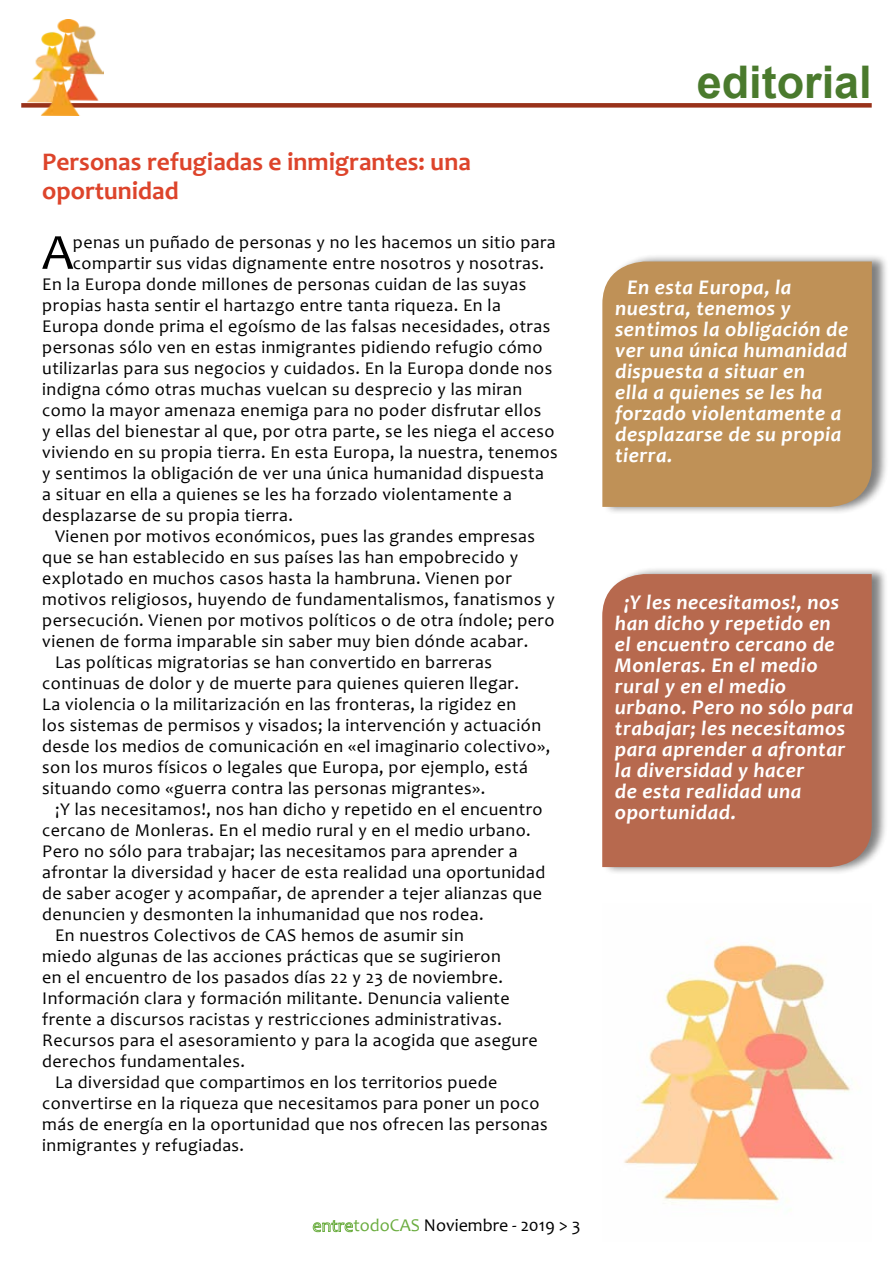
<style>
.page{position:relative;width:893px;height:1263px;background:#fff}
.page>*{position:absolute;margin:0;border:0;box-sizing:border-box;transform-origin:0 0}
.t1{font:51px "Candara";color:#000}
.t2{font:700 45px "Arial";color:#4a7a2d}
.t3{font:700 25.5px/28.5px "Candara";color:#dd442b}
.t4{font:italic 700 21px/21px "Candara";letter-spacing:.025em;color:#fff}
.t5{font:18px "Candara";letter-spacing:.025em;color:#000}
.t6{font:18px "Candara";color:#000}
.s1{color:#6bad40}
</style>
<div class="page">
<img style="left:624px;top:940px;width:226px;height:271px">
<svg style="left:313px;top:1220px;width:40px;height:12px"></svg>
<div style="left:603px;top:253px;width:286px;height:262px;background:#000;opacity:.5"></div>
<div style="left:602px;top:261px;width:270px;height:246px;background:#bf9157"></div>
<div style="left:602px;top:566px;width:287px;height:309px;background:#000;opacity:.5"></div>
<div style="left:602px;top:574px;width:270px;height:293px;background:#b7694e"></div>
<div style="left:21px;top:103px;width:851px;height:5px;background:#99321a"></div>
<img style="left:28px;top:19px;width:76px;height:97px">
<h3 class="t3" style="left:42px;top:147px;width:430px">Personas refugiadas e inmigrantes: una oportunidad</h3>
<h1 class="t1" style="left:42px;top:220px;width:33px">A</h1>
<p class="t5" style="left:73px;top:231px;width:484px">penas un puñado de personas y no les hacemos un sitio para</p>
<p class="t5" style="left:73px;top:252px;width:473px">compartir sus vidas dignamente entre nosotros y nosotras.</p>
<p class="t5" style="left:42px;top:273px;width:486px">En la Europa donde millones de personas cuidan de las suyas</p>
<p class="t5" style="left:42px;top:294px;width:460px">propias hasta sentir el hartazgo entre tanta riqueza. En la</p>
<p class="t5" style="left:42px;top:315px;width:509px">Europa donde prima el egoísmo de las falsas necesidades, otras</p>
<p class="t5" style="left:42px;top:336px;width:502px">personas sólo ven en estas inmigrantes pidiendo refugio cómo</p>
<p class="t5" style="left:42px;top:357px;width:512px">utilizarlas para sus negocios y cuidados. En la Europa donde nos</p>
<p class="t5" style="left:42px;top:378px;width:481px">indigna cómo otras muchas vuelcan su desprecio y las miran</p>
<p class="t5" style="left:42px;top:399px;width:501px">como la mayor amenaza enemiga para no poder disfrutar ellos</p>
<p class="t5" style="left:42px;top:420px;width:514px">y ellas del bienestar al que, por otra parte, se les niega el acceso</p>
<p class="t5" style="left:42px;top:441px;width:517px">viviendo en su propia tierra. En esta Europa, la nuestra, tenemos</p>
<p class="t5" style="left:42px;top:462px;width:503px">y sentimos la obligación de ver una única humanidad dispuesta</p>
<p class="t5" style="left:42px;top:483px;width:471px">a situar en ella a quienes se les ha forzado violentamente a</p>
<p class="t5" style="left:42px;top:504px;width:252px">desplazarse de su propia tierra.</p>
<p class="t5" style="left:55px;top:525px;width:481px">Vienen por motivos económicos, pues las grandes empresas</p>
<p class="t5" style="left:42px;top:546px;width:477px">que se han establecido en sus países las han empobrecido y</p>
<p class="t5" style="left:42px;top:567px;width:471px">explotado en muchos casos hasta la hambruna. Vienen por</p>
<p class="t5" style="left:42px;top:588px;width:514px">motivos religiosos, huyendo de fundamentalismos, fanatismos y</p>
<p class="t5" style="left:42px;top:609px;width:514px">persecución. Vienen por motivos políticos o de otra índole; pero</p>
<p class="t5" style="left:42px;top:630px;width:487px">vienen de forma imparable sin saber muy bien dónde acabar.</p>
<p class="t5" style="left:55px;top:651px;width:438px">Las políticas migratorias se han convertido en barreras</p>
<p class="t5" style="left:42px;top:672px;width:478px">continuas de dolor y de muerte para quienes quieren llegar.</p>
<p class="t5" style="left:42px;top:693px;width:475px">La violencia o la militarización en las fronteras, la rigidez en</p>
<p class="t5" style="left:42px;top:714px;width:500px">los sistemas de permisos y visados; la intervención y actuación</p>
<p class="t5" style="left:42px;top:735px;width:509px">desde los medios de comunicación en «el imaginario colectivo»,</p>
<p class="t5" style="left:42px;top:756px;width:487px">son los muros físicos o legales que Europa, por ejemplo, está</p>
<p class="t5" style="left:42px;top:777px;width:445px">situando como «guerra contra las personas migrantes».</p>
<p class="t5" style="left:55px;top:798px;width:489px">¡Y las necesitamos!, nos han dicho y repetido en el encuentro</p>
<p class="t5" style="left:42px;top:819px;width:490px">cercano de Monleras. En el medio rural y en el medio urbano.</p>
<p class="t5" style="left:42px;top:840px;width:477px">Pero no sólo para trabajar; las necesitamos para aprender a</p>
<p class="t5" style="left:42px;top:861px;width:505px">afrontar la diversidad y hacer de esta realidad una oportunidad</p>
<p class="t5" style="left:42px;top:882px;width:501px">de saber acoger y acompañar, de aprender a tejer alianzas que</p>
<p class="t5" style="left:42px;top:903px;width:443px">denuncien y desmonten la inhumanidad que nos rodea.</p>
<p class="t5" style="left:55px;top:924px;width:410px">En nuestros Colectivos de CAS hemos de asumir sin</p>
<p class="t5" style="left:42px;top:945px;width:460px">miedo algunas de las acciones prácticas que se sugirieron</p>
<p class="t5" style="left:42px;top:966px;width:462px">en el encuentro de los pasados días 22 y 23 de noviembre.</p>
<p class="t5" style="left:42px;top:987px;width:469px">Información clara y formación militante. Denuncia valiente</p>
<p class="t5" style="left:42px;top:1008px;width:461px">frente a discursos racistas y restricciones administrativas.</p>
<p class="t5" style="left:42px;top:1029px;width:497px">Recursos para el asesoramiento y para la acogida que asegure</p>
<p class="t5" style="left:42px;top:1050px;width:204px">derechos fundamentales.</p>
<p class="t5" style="left:55px;top:1071px;width:444px">La diversidad que compartimos en los territorios puede</p>
<p class="t5" style="left:42px;top:1092px;width:499px">convertirse en la riqueza que necesitamos para poner un poco</p>
<p class="t5" style="left:42px;top:1113px;width:507px">más de energía en la oportunidad que nos ofrecen las personas</p>
<p class="t5" style="left:42px;top:1134px;width:203px">inmigrantes y refugiadas.</p>
<p class="t6" style="left:353px;top:1214px;width:229px"><span class="s1">todoCAS</span> Noviembre - 2019 &gt; 3</p>
<h2 class="t2" style="left:697px;top:51px;width:177px">editorial</h2>
<p class="t4" style="left:615px;top:277px;width:235px;text-indent:12px">En esta Europa, la nuestra, tenemos y sentimos la obligación de ver una única humanidad dispuesta a situar en<br>ella a quienes se les ha forzado violentamente a desplazarse de su propia tierra.</p>
<p class="t4" style="left:615px;top:592px;width:240px;text-indent:9px">¡Y les necesitamos!, nos han dicho y repetido en<br>el encuentro cercano de<br>Monleras. En el medio rural y en el medio urbano. Pero no sólo para trabajar; les necesitamos para aprender a afrontar la diversidad y hacer<br>de esta realidad una oportunidad.</p>
</div>
